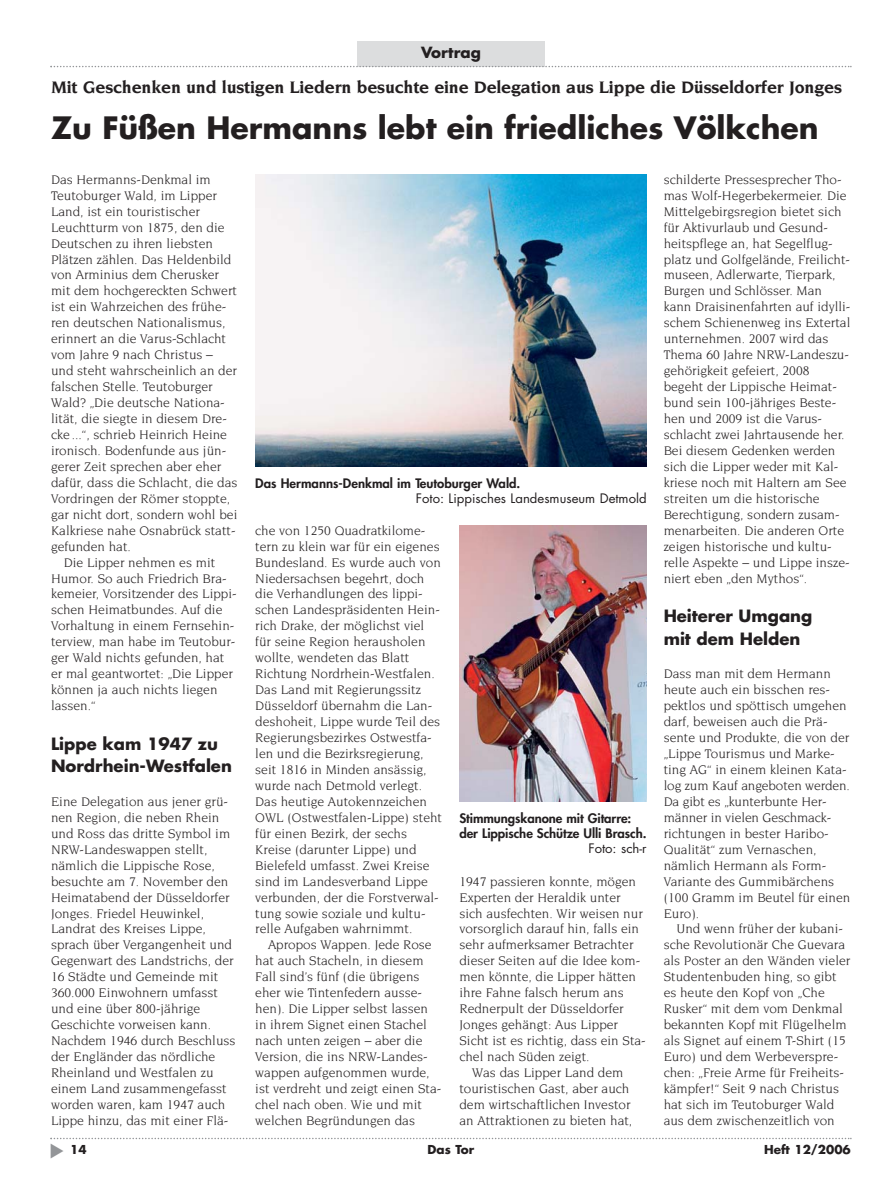
<style>
.page{position:relative;width:893px;height:1190px;background:#fff}
.page>*{position:absolute;margin:0;border:0;box-sizing:border-box;transform-origin:0 0}
.t1{font:700 30px "Futura";color:#231f20}
.t2{font:700 18px "Novarese";letter-spacing:-.01em;color:#231f20}
.t3{font:700 16.5px/22.5px "Futura";color:#231f20}
.t4{font:700 15px "Futura";color:#231f20}
.t5{font:13.5px/15.9px "Novarese";color:#231f20}
.t6{font:800 12.75px/15px "Futura";letter-spacing:-.005em;color:#231f20}
.t7{font:12.75px "Futura";color:#231f20}
.t8{font:700 12px "Futura";color:#231f20}
</style>
<div class="page">
<div style="left:357px;top:41px;width:187px;height:26px;background:#dcddde"></div>
<svg style="left:50px;top:66px;width:801px;height:1px"></svg>
<img style="left:255px;top:174px;width:391px;height:293px">
<img style="left:459px;top:526px;width:187px;height:275px">
<svg style="left:50px;top:1137px;width:801px;height:3px"></svg>
<p class="t4" style="left:421px;top:46px;width:61px">Vortrag</p>
<h2 class="t2" style="left:51px;top:79px;width:792px">Mit Geschenken und lustigen Liedern besuchte eine Delegation aus Lippe die Düsseldorfer Jonges</h2>
<h1 class="t1" style="left:51px;top:115px;width:769px">Zu Füßen Hermanns lebt ein friedliches Völkchen</h1>
<p class="t5" style="left:51px;top:172px;width:161px">Das Hermanns-Denkmal im</p>
<p class="t5" style="left:51px;top:188px;width:167px">Teutoburger Wald, im Lipper</p>
<p class="t5" style="left:51px;top:204px;width:150px">Land, ist ein touristischer</p>
<p class="t5" style="left:51px;top:220px;width:175px">Leuchtturm von 1875, den die</p>
<p class="t5" style="left:51px;top:236px;width:163px">Deutschen zu ihren liebsten</p>
<p class="t5" style="left:51px;top:252px;width:182px">Plätzen zählen. Das Heldenbild</p>
<p class="t5" style="left:51px;top:268px;width:169px">von Arminius dem Cherusker</p>
<p class="t5" style="left:51px;top:284px;width:187px">mit dem hochgereckten Schwert</p>
<p class="t5" style="left:51px;top:300px;width:177px">ist ein Wahrzeichen des frühe-</p>
<p class="t5" style="left:51px;top:316px;width:176px">ren deutschen Nationalismus,</p>
<p class="t5" style="left:51px;top:332px;width:176px">erinnert an die Varus-Schlacht</p>
<p class="t5" style="left:51px;top:348px;width:163px">vom Jahre 9 nach Christus –</p>
<p class="t5" style="left:51px;top:363px;width:187px">und steht wahrscheinlich an der</p>
<p class="t5" style="left:51px;top:379px;width:163px">falschen Stelle. Teutoburger</p>
<p class="t5" style="left:51px;top:395px;width:175px">Wald? „Die deutsche Nationa-</p>
<p class="t5" style="left:51px;top:411px;width:177px">lität, die siegte in diesem Dre-</p>
<p class="t5" style="left:51px;top:427px;width:177px">cke ...“, schrieb Heinrich Heine</p>
<p class="t5" style="left:51px;top:443px;width:177px">ironisch. Bodenfunde aus jün-</p>
<p class="t5" style="left:51px;top:459px;width:172px">gerer Zeit sprechen aber eher</p>
<p class="t5" style="left:51px;top:475px;width:188px">dafür, dass die Schlacht, die das</p>
<p class="t5" style="left:51px;top:491px;width:181px">Vordringen der Römer stoppte,</p>
<p class="t5" style="left:51px;top:507px;width:188px">gar nicht dort, sondern wohl bei</p>
<p class="t5" style="left:51px;top:523px;width:186px">Kalkriese nahe Osnabrück statt-</p>
<p class="t5" style="left:51px;top:539px;width:81px">gefunden hat.</p>
<p class="t5" style="left:64px;top:555px;width:153px">Die Lipper nehmen es mit</p>
<p class="t5" style="left:51px;top:571px;width:177px">Humor. So auch Friedrich Bra-</p>
<p class="t5" style="left:51px;top:587px;width:187px">kemeier, Vorsitzender des Lippi-</p>
<p class="t5" style="left:51px;top:603px;width:173px">schen Heimatbundes. Auf die</p>
<p class="t5" style="left:51px;top:619px;width:185px">Vorhaltung in einem Fernsehin-</p>
<p class="t5" style="left:51px;top:635px;width:186px">terview, man habe im Teutobur-</p>
<p class="t5" style="left:51px;top:650px;width:175px">ger Wald nichts gefunden, hat</p>
<p class="t5" style="left:51px;top:666px;width:183px">er mal geantwortet: „Die Lipper</p>
<p class="t5" style="left:51px;top:682px;width:168px">können ja auch nichts liegen</p>
<p class="t5" style="left:51px;top:698px;width:46px">lassen.“</p>
<p class="t3" style="left:51px;top:733px;width:182px">Lippe kam 1947 zu<br>Nordrhein-Westfalen</p>
<p class="t5" style="left:51px;top:794px;width:186px">Eine Delegation aus jener grü&shy;nen Region, die neben Rhein und Ross das dritte Symbol im<br>NRW-Landeswappen stellt, nämlich die Lippische Rose, besuchte am 7. November den<br>Heimatabend der Düsseldorfer<br>Jonges. Friedel Heuwinkel,<br>Landrat des Kreises Lippe, sprach über Vergangenheit und<br>Gegenwart des Landstrichs, der<br>16 Städte und Gemeinde mit<br>360.000 Einwohnern umfasst und eine über 800-jährige<br>Geschichte vorweisen kann.<br>Nachdem 1946 durch Beschluss der Engländer das nördliche<br>Rheinland und Westfalen zu einem Land zusammengefasst worden waren, kam 1947 auch<br>Lippe hinzu, das mit einer Flä-</p>
<p class="t6" style="left:255px;top:477px;width:267px">Das Hermanns-Denkmal im Teutoburger Wald.</p>
<p class="t7" style="left:416px;top:493px;width:232px">Foto: Lippisches Landesmuseum Detmold</p>
<p class="t5" style="left:255px;top:523px;width:188px">che von 1250 Quadratkilome&shy;tern zu klein war für ein eigenes<br>Bundesland. Es wurde auch von<br>Niedersachsen begehrt, doch die Verhandlungen des lippi&shy;schen Landespräsidenten Hein&shy;rich Drake, der möglichst viel für seine Region herausholen wollte, wendeten das Blatt<br>Richtung Nordrhein-Westfalen.<br>Das Land mit Regierungssitz<br>Düsseldorf übernahm die Lan&shy;deshoheit, Lippe wurde Teil des<br>Regierungsbezirkes Ostwestfa&shy;len und die Bezirksregierung, seit 1816 in Minden ansässig, wurde nach Detmold verlegt.<br>Das heutige Autokennzeichen<br>OWL (Ostwestfalen-Lippe) steht für einen Bezirk, der sechs<br>Kreise (darunter Lippe) und<br>Bielefeld umfasst. Zwei Kreise sind im Landesverband Lippe verbunden, der die Forstverwal&shy;tung sowie soziale und kultu&shy;relle Aufgaben wahrnimmt.</p>
<p class="t5" style="left:255px;top:937px;width:187px;text-indent:13px">Apropos Wappen. Jede Rose hat auch Stacheln, in diesem<br>Fall sind’s fünf (die übrigens eher wie Tintenfedern ausse&shy;hen). Die Lipper selbst lassen in ihrem Signet einen Stachel nach unten zeigen – aber die<br>Version, die ins NRW-Landes&shy;wappen aufgenommen wurde, ist verdreht und zeigt einen Sta&shy;chel nach oben. Wie und mit welchen Begründungen das</p>
<p class="t6" style="left:459px;top:812px;width:188px">Stimmungskanone mit Gitarre: der Lippische Schütze Ulli Brasch.</p>
<p class="t7" style="left:588px;top:842px;width:60px">Foto: sch-r</p>
<p class="t5" style="left:459px;top:874px;width:178px">1947 passieren konnte, mögen</p>
<p class="t5" style="left:459px;top:890px;width:163px">Experten der Heraldik unter</p>
<p class="t5" style="left:459px;top:906px;width:185px">sich ausfechten. Wir weisen nur</p>
<p class="t5" style="left:459px;top:922px;width:181px">vorsorglich darauf hin, falls ein</p>
<p class="t5" style="left:459px;top:937px;width:175px">sehr aufmerksamer Betrachter</p>
<p class="t5" style="left:459px;top:953px;width:182px">dieser Seiten auf die Idee kom-</p>
<p class="t5" style="left:459px;top:969px;width:178px">men könnte, die Lipper hätten</p>
<p class="t5" style="left:459px;top:985px;width:166px">ihre Fahne falsch herum ans</p>
<p class="t5" style="left:459px;top:1001px;width:166px">Rednerpult der Düsseldorfer</p>
<p class="t5" style="left:459px;top:1017px;width:160px">Jonges gehängt: Aus Lipper</p>
<p class="t5" style="left:459px;top:1033px;width:188px">Sicht ist es richtig, dass ein Sta-</p>
<p class="t5" style="left:459px;top:1049px;width:132px">chel nach Süden zeigt.</p>
<p class="t5" style="left:472px;top:1065px;width:153px">Was das Lipper Land dem</p>
<p class="t5" style="left:459px;top:1081px;width:171px">touristischen Gast, aber auch</p>
<p class="t5" style="left:459px;top:1097px;width:172px">dem wirtschaftlichen Investor</p>
<p class="t5" style="left:459px;top:1113px;width:174px">an Attraktionen zu bieten hat,</p>
<p class="t5" style="left:663px;top:172px;width:188px">schilderte Pressesprecher Tho&shy;mas Wolf-Hegerbekermeier. Die<br>Mittelgebirgsregion bietet sich für Aktivurlaub und Gesund&shy;heitspflege an, hat Segelflug&shy;platz und Golfgelände, Freilicht&shy;museen, Adlerwarte, Tierpark,<br>Burgen und Schlösser. Man kann Draisinenfahrten auf idylli&shy;schem Schienenweg ins Extertal unternehmen. 2007 wird das<br>Thema 60 Jahre NRW-Landeszu&shy;gehörigkeit gefeiert, 2008 begeht der Lippische Heimat&shy;bund sein 100-jähriges Beste&shy;hen und 2009 ist die Varus&shy;schlacht zwei Jahrtausende her.<br>Bei diesem Gedenken werden sich die Lipper weder mit Kal&shy;kriese noch mit Haltern am See streiten um die historische<br>Berechtigung, sondern zusam&shy;menarbeiten. Die anderen Orte zeigen historische und kultu&shy;relle Aspekte – und Lippe insze&shy;niert eben „den Mythos“.</p>
<p class="t3" style="left:663px;top:606px;width:150px">Heiterer Umgang mit dem Helden</p>
<p class="t5" style="left:663px;top:666px;width:188px">Dass man mit dem Hermann heute auch ein bisschen res&shy;pektlos und spöttisch umgehen darf, beweisen auch die Prä&shy;sente und Produkte, die von der „Lippe Tourismus und Marke&shy;ting AG“ in einem kleinen Kata&shy;log zum Kauf angeboten werden.<br>Da gibt es „kunterbunte Her&shy;männer in vielen Geschmack&shy;richtungen in bester Haribo-<br>Qualität“ zum Vernaschen, nämlich Hermann als Form-<br>Variante des Gummibärchens (100 Gramm im Beutel für einen<br>Euro).</p>
<p class="t5" style="left:663px;top:922px;width:188px;text-indent:13px">Und wenn früher der kubani&shy;sche Revolutionär Che Guevara als Poster an den Wänden vieler<br>Studentenbuden hing, so gibt es heute den Kopf von „Che<br>Rusker“ mit dem vom Denkmal bekannten Kopf mit Flügelhelm als Signet auf einem T-Shirt (15<br>Euro) und dem Werbeverspre&shy;chen: „Freie Arme für Freiheits&shy;kämpfer!“ Seit 9 nach Christus hat sich im Teutoburger Wald aus dem zwischenzeitlich von</p>
<p class="t8" style="left:70px;top:1144px;width:18px">14</p>
<p class="t8" style="left:427px;top:1144px;width:48px">Das Tor</p>
<p class="t8" style="left:764px;top:1144px;width:88px">Heft 12/2006</p>
</div>
